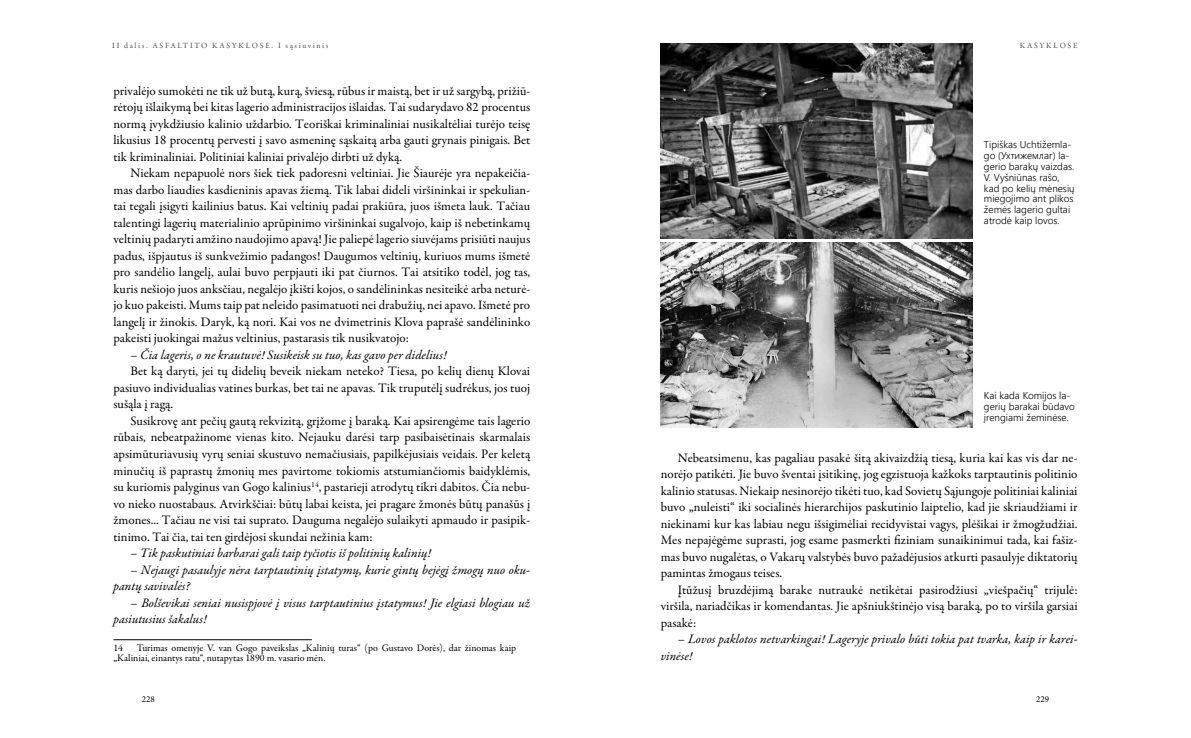
<style>
.page{position:relative;width:1191px;height:738px;background:#fff}
.page>*{position:absolute;margin:0;border:0;box-sizing:border-box;transform-origin:0 0}
.t1{font:13px/16.5px "Garamond Premr Pro";color:#000;text-align:justify}
.t2{font:italic 13px/16.5px "Garamond Premr Pro";color:#000}
.t3{font:300 10px/10.8px "Segoe UI";color:#000}
.t4{font:10px/10.8px "Garamond Premr Pro";letter-spacing:-.005em;color:#000}
.t5{font:9px "Minion Pro";color:#000}
.t6{font:8px "Garamond Premr Pro";letter-spacing:.205em;color:#4b4d50}
</style>
<div class="page">
<hr style="left:113px;top:639px;width:199px;height:1px;background:#000">
<img style="left:660px;top:242px;width:312px;height:185px">
<img style="left:660px;top:43px;width:312px;height:196px">
<p class="t6" style="left:112px;top:41px;width:217px">II dalis. ASFALTITO KASYKLOSE. I sąsiuvinis</p>
<p class="t6" style="left:1020px;top:41px;width:59px">KASYKLOSE</p>
<p class="t1" style="left:113px;top:82px;width:418px">privalėjo sumokėti ne tik už butą, kurą, šviesą, rūbus ir maistą, bet ir už sargybą, prižiū&shy;rėtojų išlaikymą bei kitas lagerio administracijos išlaidas. Tai sudarydavo 82 procentus normą įvykdžiusio kalinio uždarbio. Teoriškai kriminaliniai nusikaltėliai turėjo teisę likusius 18 procentų pervesti į savo asmeninę sąskaitą arba gauti grynais pinigais. Bet tik kriminaliniai. Politiniai kaliniai privalėjo dirbti už dyką.</p>
<p class="t1" style="left:113px;top:165px;width:418px;text-indent:17px">Niekam nepapuolė nors šiek tiek padoresni veltiniai. Jie Šiaurėje yra nepakeičia&shy;mas darbo liaudies kasdieninis apavas žiemą. Tik labai dideli viršininkai ir spekulian&shy;tai tegali įsigyti kailinius batus. Kai veltinių padai prakiūra, juos išmeta lauk. Tačiau talentingi lagerių materialinio aprūpinimo viršininkai sugalvojo, kaip iš nebetinkamų veltinių padaryti amžino naudojimo apavą! Jie paliepė lagerio siuvėjams prisiūti naujus padus, išpjautus iš sunkvežimio padangos! Daugumos veltinių, kuriuos mums išmetė pro sandėlio langelį, aulai buvo perpjauti iki pat čiurnos. Tai atsitiko todėl, jog tas, kuris nešiojo juos anksčiau, negalėjo įkišti kojos, o sandėlininkas nesiteikė arba neturė&shy;jo kuo pakeisti. Mums taip pat neleido pasimatuoti nei drabužių, nei apavo. Išmetė pro langelį ir žinokis. Daryk, ką nori. Kai vos ne dvimetrinis Klova paprašė sandėlininko pakeisti juokingai mažus veltinius, pastarasis tik nusikvatojo:</p>
<p class="t2" style="left:130px;top:347px;width:318px">– Čia lageris, o ne krautuvė! Susikeisk su tuo, kas gavo per didelius!</p>
<p class="t1" style="left:113px;top:363px;width:418px;text-indent:17px">Bet ką daryti, jei tų didelių beveik niekam neteko? Tiesa, po kelių dienų Klovai pasiuvo individualias vatines burkas, bet tai ne apavas. Tik truputėlį sudrėkus, jos tuoj sušąla į ragą.</p>
<p class="t1" style="left:113px;top:412px;width:418px;text-indent:17px">Susikrovę ant pečių gautą rekvizitą, grįžome į baraką. Kai apsirengėme tais lagerio rūbais, nebeatpažinome vienas kito. Nejauku darėsi tarp pasibaisėtinais skarmalais apsimūturiavusių vyrų seniai skustuvo nemačiusiais, papilkėjusiais veidais. Per keletą minučių iš paprastų žmonių mes pavirtome tokiomis atstumiančiomis baidyklėmis, su kuriomis palyginus van Gogo kalinius<sup>14</sup>, pastarieji atrodytų tikri dabitos. Čia nebu&shy;vo nieko nuostabaus. Atvirkščiai: būtų labai keista, jei pragare žmonės būtų panašūs į žmones... Tačiau ne visi tai suprato. Dauguma negalėjo sulaikyti apmaudo ir pasipik&shy;tinimo. Tai čia, tai ten girdėjosi skundai nežinia kam:</p>
<p class="t2" style="left:130px;top:545px;width:302px">– Tik paskutiniai barbarai gali taip tyčiotis iš politinių kalinių!</p>
<p class="t2" style="left:113px;top:561px;width:418px;text-indent:17px">– Nejaugi pasaulyje nėra tarptautinių įstatymų, kurie gintų bejėgį žmogų nuo oku&shy;pantų savivalės?</p>
<p class="t2" style="left:113px;top:594px;width:418px;text-indent:17px">– Bolševikai seniai nusispjovė į visus tarptautinius įstatymus! Jie elgiasi blogiau už pasiutusius šakalus!</p>
<p class="t4" style="left:113px;top:641px;width:11px">14</p>
<p class="t3" style="left:984px;top:138px;width:92px">Tipiškas Uchtižemla&shy;go (Ухтижемлаг) la&shy;gerio barakų vaizdas.<br>V. Vyšniūnas rašo, kad po kelių mėnesių miegojimo ant plikos žemės lagerio gultai atrodė kaip lovos.</p>
<p class="t3" style="left:984px;top:389px;width:92px">Kai kada Komijos la&shy;gerių barakai būdavo įrengiami žeminėse.</p>
<p class="t1" style="left:660px;top:449px;width:418px;text-indent:17px">Nebeatsimenu, kas pagaliau pasakė šitą akivaizdžią tiesą, kuria kai kas vis dar ne&shy;norėjo patikėti. Jie buvo šventai įsitikinę, jog egzistuoja kažkoks tarptautinis politinio kalinio statusas. Niekaip nesinorėjo tikėti tuo, kad Sovietų Sąjungoje politiniai kaliniai buvo „nuleisti“ iki socialinės hierarchijos paskutinio laiptelio, kad jie skriaudžiami ir niekinami kur kas labiau negu išsigimėliai recidyvistai vagys, plėšikai ir žmogžudžiai.<br>Mes nepajėgėme suprasti, jog esame pasmerkti fiziniam sunaikinimui tada, kai fašiz&shy;mas buvo nugalėtas, o Vakarų valstybės buvo pažadėjusios atkurti pasaulyje diktatorių pamintas žmogaus teises.</p>
<p class="t1" style="left:660px;top:581px;width:418px;text-indent:17px">Įtūžusį bruzdėjimą barake nutraukė netikėtai pasirodžiusi „viešpačių“ trijulė: viršila, nariadčikas ir komendantas. Jie apšniukštinėjo visą baraką, po to viršila garsiai pasakė:</p>
<p class="t2" style="left:660px;top:631px;width:418px;text-indent:17px">– Lovos paklotos netvarkingai! Lageryje privalo būti tokia pat tvarka, kaip ir karei&shy;vinėse!</p>
<p class="t4" style="left:113px;top:641px;width:404px;text-indent:23px">Turimas omenyje V. van Gogo paveikslas „Kalinių turas“ (po Gustavo Dorės), dar žinomas kaip „Kaliniai, einantys ratu“, nutapytas 1890 m. vasario mėn.</p>
<p class="t5" style="left:142px;top:692px;width:14px">228</p>
<p class="t5" style="left:1036px;top:692px;width:14px">229</p>
</div>
